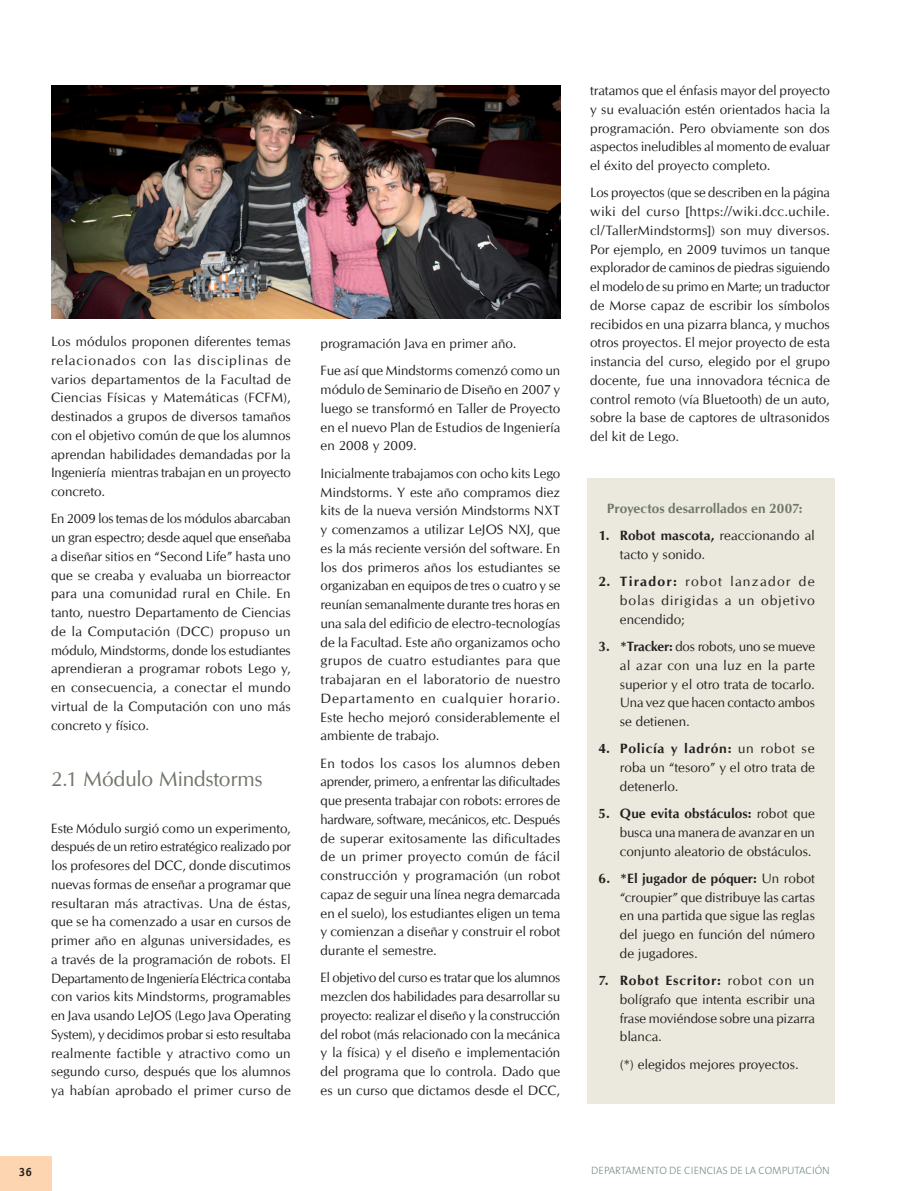
<style>
.page{position:relative;width:915px;height:1191px;background:#fff}
.page>*{position:absolute;margin:0;border:0;box-sizing:border-box;transform-origin:0 0}
.TIT_3_gris{font:21px "CG Omega";letter-spacing:-.015em;color:#6f7668}
.txt_general{font:13.5px/18.8px "CG Omega";color:#231f20;text-align:justify}
.txt_general-2{font:700 13.5px "CG Omega";letter-spacing:.005em;color:#6f7668}
.t1{font:700 12px "Officina Sans";color:#231f20}
.t2{font:300 10.65px "The Sans";color:#768e86}
.s1{font-weight:700}
</style>
<div class="page">
<div style="left:586px;top:478px;width:248px;height:625px;background:#ebe9dd"></div>
<img style="left:51px;top:85px;width:509px;height:233px">
<div style="left:0;top:1157px;width:51px;height:34px;background:#fdd6b1"></div>
<p class="txt_general" style="left:51px;top:332px;width:241px">Los módulos proponen diferentes temas relacionados con las disciplinas de varios departamentos de la Facultad de Ciencias Físicas y Matemáticas (FCFM), destinados a grupos de diversos tamaños con el objetivo común de que los alumnos aprendan habilidades demandadas por la Ingeniería mientras trabajan en un proyecto concreto.</p>
<p class="txt_general" style="left:51px;top:509px;width:241px">En 2009 los temas de los módulos abarcaban un gran espectro; desde aquel que enseñaba a diseñar sitios en “Second Life” hasta uno que se creaba y evaluaba un biorreactor para una comunidad rural en Chile. En tanto, nuestro Departamento de Ciencias de la Computación (DCC) propuso un módulo, Mindstorms, donde los estudiantes aprendieran a programar robots Lego y, en consecuencia, a conectar el mundo virtual de la Computación con uno más concreto y físico.</p>
<p class="TIT_3_gris" style="left:51px;top:767px;width:213px">2.1 Módulo Mindstorms</p>
<p class="txt_general" style="left:51px;top:818px;width:241px">Este Módulo surgió como un experimento, después de un retiro estratégico realizado por los profesores del DCC, donde discutimos nuevas formas de enseñar a programar que resultaran más atractivas. Una de éstas, que se ha comenzado a usar en cursos de primer año en algunas universidades, es a través de la programación de robots. El Departamento de Ingeniería Eléctrica contaba con varios kits Mindstorms, programables en Java usando LeJOS (Lego Java Operating System), y decidimos probar si esto resultaba realmente factible y atractivo como un segundo curso, después que los alumnos ya habían aprobado el primer curso de</p>
<p class="txt_general" style="left:320px;top:334px;width:197px">programación Java en primer año.</p>
<p class="txt_general" style="left:320px;top:362px;width:241px">Fue así que Mindstorms comenzó como un módulo de Seminario de Diseño en 2007 y luego se transformó en Taller de Proyecto en el nuevo Plan de Estudios de Ingeniería en 2008 y 2009.</p>
<p class="txt_general" style="left:320px;top:464px;width:241px">Inicialmente trabajamos con ocho kits Lego Mindstorms. Y este año compramos diez kits de la nueva versión Mindstorms NXT y comenzamos a utilizar LeJOS NXJ, que es la más reciente versión del software. En los dos primeros años los estudiantes se organizaban en equipos de tres o cuatro y se reunían semanalmente durante tres horas en una sala del edificio de electro-tecnologías de la Facultad. Este año organizamos ocho grupos de cuatro estudiantes para que trabajaran en el laboratorio de nuestro Departamento en cualquier horario.<br>Este hecho mejoró considerablemente el ambiente de trabajo.</p>
<p class="txt_general" style="left:320px;top:754px;width:241px">En todos los casos los alumnos deben aprender, primero, a enfrentar las dificultades que presenta trabajar con robots: errores de hardware, software, mecánicos, etc. Después de superar exitosamente las dificultades de un primer proyecto común de fácil construcción y programación (un robot capaz de seguir una línea negra demarcada en el suelo), los estudiantes eligen un tema y comienzan a diseñar y construir el robot durante el semestre.</p>
<p class="txt_general" style="left:320px;top:968px;width:241px">El objetivo del curso es tratar que los alumnos mezclen dos habilidades para desarrollar su proyecto: realizar el diseño y la construcción del robot (más relacionado con la mecánica y la física) y el diseño e implementación del programa que lo controla. Dado que es un curso que dictamos desde el DCC,</p>
<p class="txt_general" style="left:590px;top:81px;width:241px">tratamos que el énfasis mayor del proyecto y su evaluación estén orientados hacia la programación. Pero obviamente son dos aspectos ineludibles al momento de evaluar el éxito del proyecto completo.</p>
<p class="txt_general" style="left:590px;top:184px;width:241px">Los proyectos (que se describen en la página wiki del curso [https://wiki.dcc.uchile. cl/TallerMindstorms]) son muy diversos.<br>Por ejemplo, en 2009 tuvimos un tanque explorador de caminos de piedras siguiendo el modelo de su primo en Marte; un traductor de Morse capaz de escribir los símbolos recibidos en una pizarra blanca, y muchos otros proyectos. El mejor proyecto de esta instancia del curso, elegido por el grupo docente, fue una innovadora técnica de control remoto (vía Bluetooth) de un auto, sobre la base de captores de ultrasonidos del kit de Lego.</p>
<p class="txt_general-2" style="left:606px;top:500px;width:197px">Proyectos desarrollados en 2007:</p>
<p class="txt_general" style="left:619px;top:526px;width:196px;text-indent:-21px"><span class="s1">1. Robot mascota,</span> reaccionando al tacto y sonido.</p>
<p class="txt_general" style="left:619px;top:572px;width:196px;text-indent:-21px"><span class="s1">2. Tirador:</span> robot lanzador de bolas dirigidas a un objetivo encendido;</p>
<p class="txt_general" style="left:619px;top:637px;width:197px;text-indent:-21px"><span class="s1">3. *Tracker:</span> dos robots, uno se mueve al azar con una luz en la parte superior y el otro trata de tocarlo.<br>Una vez que hacen contacto ambos se detienen.</p>
<p class="txt_general" style="left:619px;top:739px;width:196px;text-indent:-21px"><span class="s1">4. Policía y ladrón:</span> un robot se roba un “tesoro” y el otro trata de detenerlo.</p>
<p class="txt_general" style="left:619px;top:804px;width:196px;text-indent:-21px"><span class="s1">5. Que evita obstáculos:</span> robot que busca una manera de avanzar en un conjunto aleatorio de obstáculos.</p>
<p class="txt_general" style="left:619px;top:869px;width:196px;text-indent:-21px"><span class="s1">6. *El jugador de póquer:</span> Un robot “croupier” que distribuye las cartas en una partida que sigue las reglas del juego en función del número de jugadores.</p>
<p class="txt_general" style="left:619px;top:971px;width:196px;text-indent:-21px"><span class="s1">7. Robot Escritor:</span> robot con un bolígrafo que intenta escribir una frase moviéndose sobre una pizarra blanca.</p>
<p class="txt_general" style="left:619px;top:1055px;width:180px">(*) elegidos mejores proyectos.</p>
<p class="t1" style="left:19px;top:1164px;width:15px">36</p>
<p class="t2" style="left:591px;top:1161px;width:240px">DEPARTAMENTO DE CIENCIAS DE LA COMPUTACIÓN</p>
</div>
